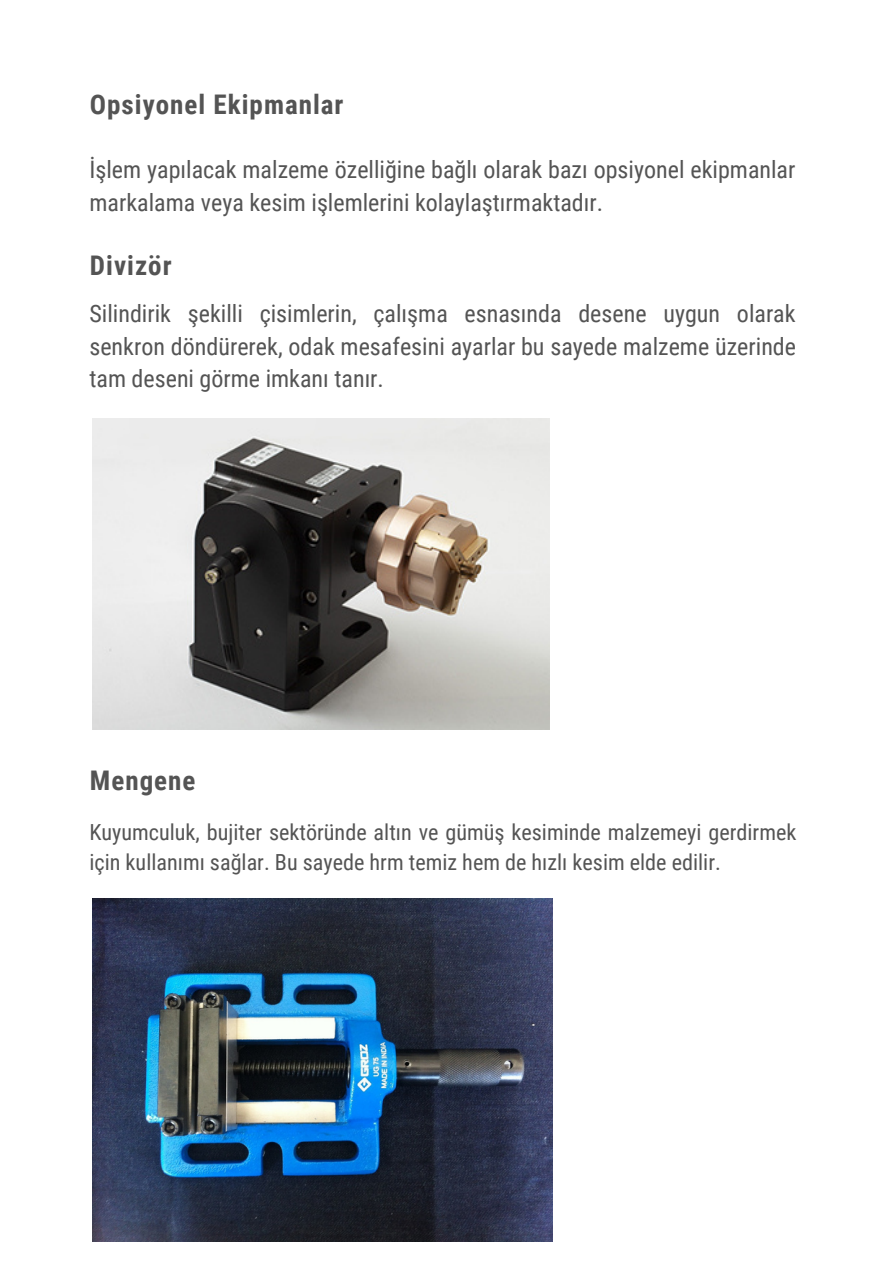
<style>
.page{position:relative;width:894px;height:1264px;background:#fff}
.page>*{position:absolute;margin:0;border:0;box-sizing:border-box;transform-origin:0 0}
.t1{font:700 27px "Roboto Condensed";letter-spacing:.04em;color:#545454}
.t2{font:24px/32.7px "Roboto Condensed";color:#545454}
.t3{font:22.2px/30.2px "Roboto Condensed";color:#545454}
</style>
<div class="page">
<img style="left:93px;top:418px;width:456px;height:311px">
<img style="left:93px;top:898px;width:459px;height:343px">
<p class="t1" style="left:90px;top:89px;width:255px">Opsiyonel Ekipmanlar</p>
<p class="t2" style="left:89px;top:153px;width:707px">İşlem yapılacak malzeme özelliğine bağlı olarak bazı opsiyonel ekipmanlar markalama veya kesim işlemlerini kolaylaştırmaktadır.</p>
<p class="t1" style="left:90px;top:250px;width:83px">Divizör</p>
<p class="t2" style="left:89px;top:297px;width:708px;text-align:justify">Silindirik şekilli çisimlerin, çalışma esnasında desene uygun olarak senkron döndürerek, odak mesafesini ayarlar bu sayede malzeme üzerinde tam deseni görme imkanı tanır.</p>
<p class="t1" style="left:90px;top:764px;width:107px">Mengene</p>
<p class="t3" style="left:89px;top:817px;width:708px">Kuyumculuk, bujiter sektöründe altın ve gümüş kesiminde malzemeyi gerdirmek için kullanımı sağlar. Bu sayede hrm temiz hem de hızlı kesim elde edilir.</p>
</div>
